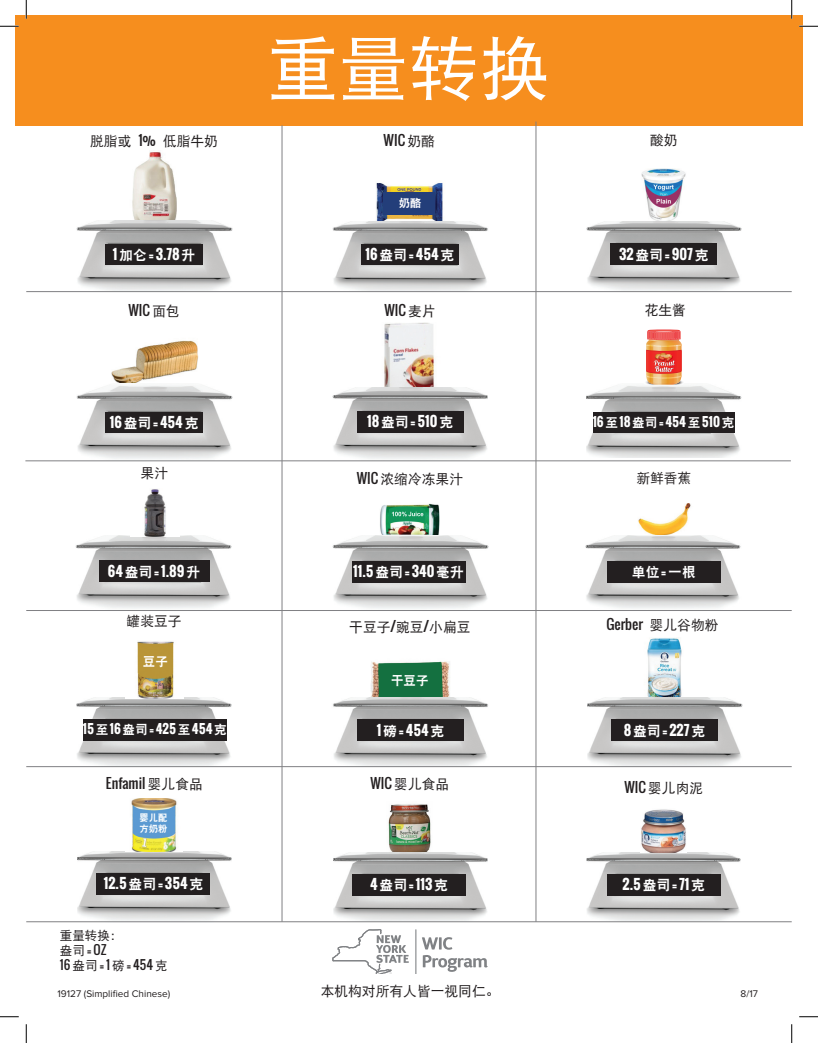
<style>
.page{position:relative;width:818px;height:1043px;background:#fff}
.page>*{position:absolute;margin:0;border:0;box-sizing:border-box;transform-origin:0 0}
.t1{font:70.75px "DF Hei W5";color:#fff}
.t2{font:700 13.75px "Oswald";color:#fff}
.t3{font:13.75px "DF Hei W5";color:#231f20}
.t4{font:13.75px "Oswald";color:#231f20}
.t5{font:13.75px "DF Hei W9";color:#fff}
.t6{font:700 12.5px "Oswald";color:#fff}
.t7{font:12.5px "Oswald";color:#231f20}
.t8{font:12.5px "DF Hei W9";color:#fff}
.t9{font:12.5px "DF Hei W5";color:#231f20}
.t10{font:11.25px "DF Hei W9";color:#fff}
.t11{font:10px "Proxima Nova";color:#231f20}
.t12{font:9.38px/11.2px "DF Hei W9";color:#fff}
.s1{font-family:"Oswald"}
.s2{font-family:"DF Hei W5"}
.s3{font-family:"DF Hei W9";font-weight:400}
.s4{font-family:"Oswald";font-weight:700}
</style>
<div class="page">
<img style="left:132px;top:152px;width:45px;height:68px">
<img style="left:376px;top:183px;width:67px;height:38px">
<div style="left:383px;top:192px;width:52px;height:23px;background:#233e7a"></div>
<img style="left:647px;top:638px;width:35px;height:59px">
<img style="left:370px;top:661px;width:80px;height:36px">
<img style="left:76px;top:221px;width:157px;height:70px">
<img style="left:332px;top:221px;width:156px;height:70px">
<img style="left:76px;top:697px;width:155px;height:69px">
<img style="left:333px;top:697px;width:155px;height:69px">
<img style="left:587px;top:697px;width:155px;height:69px">
<img style="left:77px;top:851px;width:154px;height:70px">
<img style="left:333px;top:852px;width:154px;height:69px">
<img style="left:586px;top:852px;width:154px;height:69px">
<img style="left:384px;top:323px;width:50px;height:64px">
<img style="left:111px;top:340px;width:87px;height:43px">
<img style="left:77px;top:385px;width:155px;height:74px">
<img style="left:332px;top:387px;width:156px;height:72px">
<img style="left:586px;top:385px;width:156px;height:73px">
<div style="left:105px;top:243px;width:98px;height:21px;background:#231f20"></div>
<div style="left:361px;top:243px;width:97px;height:21px;background:#231f20"></div>
<div style="left:105px;top:412px;width:98px;height:20px;background:#231f20"></div>
<img style="left:641px;top:168px;width:45px;height:53px">
<img style="left:586px;top:221px;width:155px;height:70px">
<div style="left:610px;top:244px;width:107px;height:21px;background:#231f20"></div>
<div style="left:357px;top:411px;width:106px;height:21px;background:#231f20"></div>
<div style="left:357px;top:719px;width:106px;height:22px;background:#231f20"></div>
<div style="left:611px;top:719px;width:106px;height:22px;background:#231f20"></div>
<div style="left:592px;top:411px;width:142px;height:21px;background:#231f20"></div>
<div style="left:83px;top:719px;width:144px;height:21px;background:#231f20"></div>
<img style="left:626px;top:503px;width:76px;height:33px">
<img style="left:380px;top:503px;width:59px;height:32px">
<img style="left:76px;top:535px;width:155px;height:74px">
<img style="left:332px;top:536px;width:156px;height:73px">
<img style="left:585px;top:536px;width:156px;height:73px">
<div style="left:99px;top:560px;width:110px;height:22px;background:#231f20"></div>
<div style="left:352px;top:561px;width:113px;height:21px;background:#231f20"></div>
<div style="left:607px;top:561px;width:113px;height:21px;background:#231f20"></div>
<div style="left:97px;top:872px;width:113px;height:22px;background:#231f20"></div>
<div style="left:352px;top:874px;width:114px;height:21px;background:#231f20"></div>
<div style="left:607px;top:874px;width:113px;height:21px;background:#231f20"></div>
<img style="left:388px;top:804px;width:43px;height:47px">
<img style="left:641px;top:809px;width:45px;height:43px">
<img style="left:130px;top:489px;width:49px;height:47px">
<svg style="left:646px;top:329px;width:37px;height:56px;background:#eb8060"></svg>
<img style="left:654px;top:352px;width:16px;height:9px">
<img style="left:126px;top:641px;width:58px;height:57px">
<img style="left:125px;top:798px;width:58px;height:54px">
<hr style="left:26px;top:291px;width:765px;height:1px;background:#808083">
<hr style="left:25px;top:460px;width:765px;height:1px;background:#808083">
<hr style="left:26px;top:610px;width:765px;height:1px;background:#808083">
<hr style="left:26px;top:766px;width:765px;height:1px;background:#808083">
<hr style="left:26px;top:921px;width:765px;height:1px;background:#808083">
<div style="left:15px;top:15px;width:787px;height:110px;background:#f68e1e"></div>
<hr style="left:282px;top:125px;width:1px;height:796px;background:#808083">
<hr style="left:535px;top:122px;width:1px;height:799px;background:#808083">
<svg style="left:422px;top:937px;width:30px;height:12px"></svg>
<svg style="left:423px;top:955px;width:64px;height:16px"></svg>
<svg style="left:415px;top:929px;width:1px;height:44px"></svg>
<svg style="left:332px;top:929px;width:77px;height:44px"></svg>
<div style="left:140px;top:657px;width:31px;height:12px;background:#b99538"></div>
<div style="left:136px;top:814px;width:35px;height:21px;background:#5b9ad2"></div>
<svg style="left:0;top:25px;width:19px;height:2px"></svg>
<svg style="left:799px;top:25px;width:19px;height:2px"></svg>
<svg style="left:0;top:1016px;width:19px;height:1px"></svg>
<svg style="left:799px;top:1016px;width:19px;height:1px"></svg>
<svg style="left:25px;top:0;width:2px;height:19px"></svg>
<svg style="left:25px;top:1024px;width:2px;height:18px"></svg>
<svg style="left:790px;top:0;width:2px;height:19px"></svg>
<svg style="left:791px;top:1024px;width:1px;height:18px"></svg>
<p class="t1" style="left:267px;top:33px;width:284px">重量转换</p>
<p class="t3" style="left:90px;top:134px;width:129px">脱脂或 <span class="s1">1%</span> 低脂牛奶</p>
<p class="t4" style="left:383px;top:130px;width:53px">WIC <span class="s2">奶酪</span></p>
<p class="t3" style="left:650px;top:133px;width:29px">酸奶</p>
<p class="t10" style="left:399px;top:197px;width:24px">奶酪</p>
<p class="t2" style="left:113px;top:244px;width:84px">1 <span class="s3">加仑</span> = 3.78 <span class="s3">升</span></p>
<p class="t2" style="left:365px;top:244px;width:90px">16 <span class="s3">盎司</span> = 454 <span class="s3">克</span></p>
<p class="t2" style="left:619px;top:244px;width:91px">32 <span class="s3">盎司</span> = 907 <span class="s3">克</span></p>
<p class="t4" style="left:128px;top:300px;width:53px">WIC <span class="s2">面包</span></p>
<p class="t4" style="left:384px;top:299px;width:53px">WIC <span class="s2">麦片</span></p>
<p class="t3" style="left:644px;top:303px;width:43px">花生酱</p>
<p class="t2" style="left:110px;top:412px;width:90px">16 <span class="s3">盎司</span> = 454 <span class="s3">克</span></p>
<p class="t2" style="left:367px;top:411px;width:87px">18 <span class="s3">盎司</span> = 510 <span class="s3">克</span></p>
<p class="t6" style="left:592px;top:412px;width:143px">16 <span class="s3">至</span> 18 <span class="s3">盎司</span> = 454 <span class="s3">至</span> 510 <span class="s3">克</span></p>
<p class="t3" style="left:141px;top:466px;width:29px">果汁</p>
<p class="t3" style="left:356px;top:472px;width:108px"><span class="s1">WIC</span> 浓缩冷冻果汁</p>
<p class="t3" style="left:636px;top:470px;width:56px">新鲜香蕉</p>
<p class="t2" style="left:108px;top:561px;width:94px">64 <span class="s3">盎司</span> = 1.89 <span class="s3">升</span></p>
<p class="t2" style="left:353px;top:561px;width:112px">11.5 <span class="s3">盎司</span> = 340 <span class="s3">毫升</span></p>
<p class="t5" style="left:632px;top:565px;width:65px">单位 <span class="s4">=</span> 一根</p>
<p class="t5" style="left:634px;top:565px;width:65px">单位 <span class="s4">=</span> 一根</p>
<p class="t3" style="left:127px;top:613px;width:56px">罐装豆子</p>
<p class="t8" style="left:143px;top:655px;width:26px">豆子</p>
<p class="t6" style="left:83px;top:719px;width:145px">15 <span class="s3">至</span> 16 <span class="s3">盎司</span> = 425 <span class="s3">至</span> 454 <span class="s3">克</span></p>
<p class="t4" style="left:106px;top:772px;width:98px">Enfamil <span class="s2">婴儿食品</span></p>
<p class="t12" style="left:139px;top:811px;width:30px">婴儿配方奶粉</p>
<p class="t3" style="left:349px;top:619px;width:123px">干豆子<span class="s1">/</span>豌豆<span class="s1">/</span>小扁豆</p>
<p class="t8" style="left:391px;top:673px;width:39px">干豆子</p>
<p class="t4" style="left:606px;top:614px;width:114px">Gerber <span class="s2">婴儿谷物粉</span></p>
<p class="t2" style="left:377px;top:719px;width:69px">1 <span class="s3">磅</span> = 454 <span class="s3">克</span></p>
<p class="t2" style="left:623px;top:719px;width:83px">8 <span class="s3">盎司</span> = 227 <span class="s3">克</span></p>
<p class="t3" style="left:370px;top:777px;width:80px"><span class="s1">WIC</span> 婴儿食品</p>
<p class="t3" style="left:624px;top:781px;width:80px"><span class="s1">WIC</span> 婴儿肉泥</p>
<p class="t2" style="left:104px;top:873px;width:101px">12.5 <span class="s3">盎司</span> = 354 <span class="s3">克</span></p>
<p class="t2" style="left:370px;top:874px;width:79px">4 <span class="s3">盎司</span> = 113 <span class="s3">克</span></p>
<p class="t2" style="left:622px;top:874px;width:84px">2.5 <span class="s3">盎司</span> = 71 <span class="s3">克</span></p>
<p class="t9" style="left:60px;top:929px;width:64px">重量转换：</p>
<p class="t7" style="left:60px;top:940px;width:48px"><span class="s2">盎司</span> = OZ</p>
<p class="t7" style="left:60px;top:955px;width:109px">16 <span class="s2">盎司</span> = 1 <span class="s2">磅</span> = 454 <span class="s2">克</span></p>
<p class="t11" style="left:58px;top:988px;width:114px">19127 (Simplified Chinese)</p>
<p class="t3" style="left:320px;top:983px;width:180px">本机构对所有人皆一视同仁。</p>
<p class="t11" style="left:740px;top:988px;width:19px">8/17</p>
</div>
